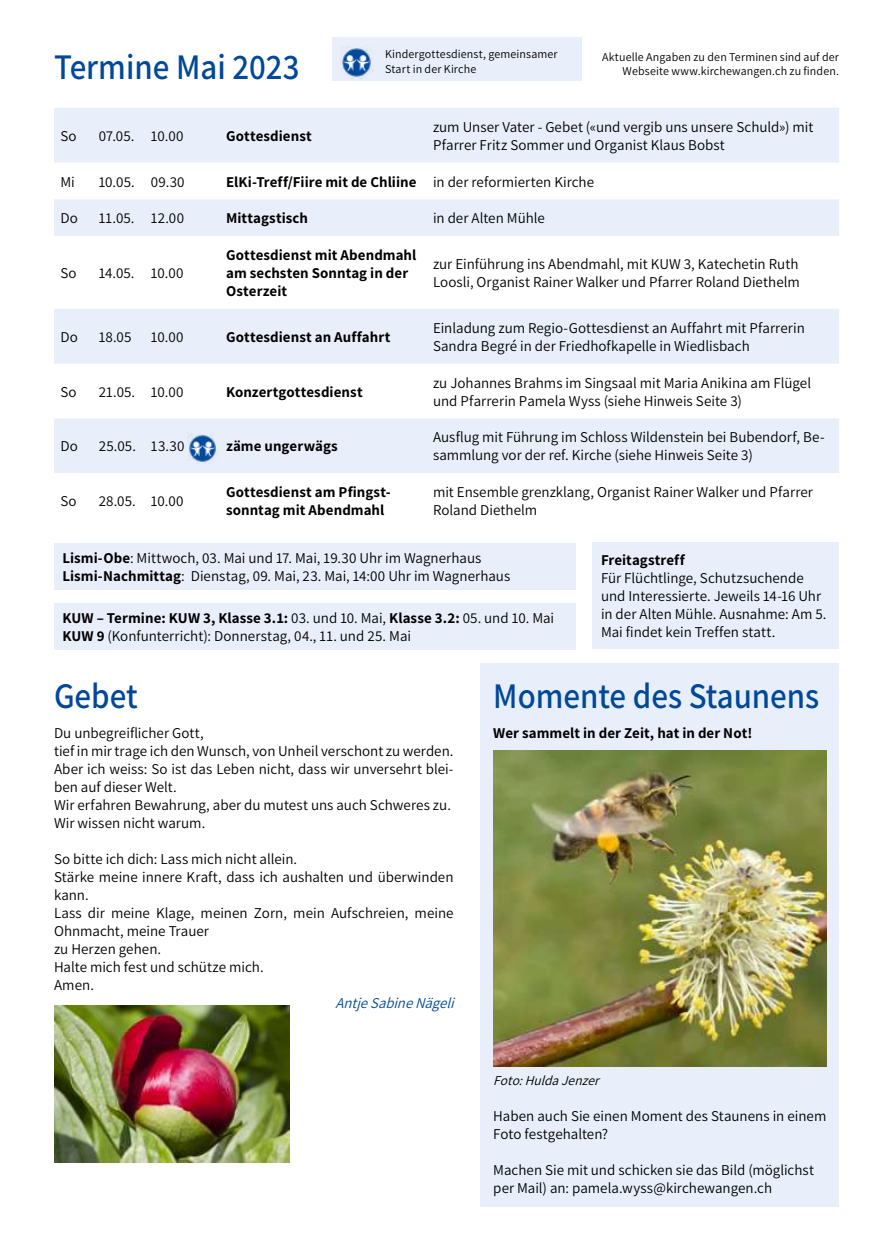
<style>
.page{position:relative;width:893px;height:1259px;background:#fff}
.page>*{position:absolute;margin:0;border:0;box-sizing:border-box;transform-origin:0 0}
.t1{font:600 36px "Assistant";color:#00489a;scale:.92 1}
.t2{font:15px/18px "Assistant";color:#000}
.t3{font:700 15px/18px "Assistant";letter-spacing:.005em;color:#000}
.t4{font:italic 15px "Assistant";color:#00489a}
.t5{font:italic 13.5px "Assistant";color:#000}
.t6{font:12px/14.4px "Assistant";letter-spacing:.01em;color:#000;text-align:right}
.s1{font-weight:400}
.s2{font-weight:700}
</style>
<div class="page">
<svg style="left:54px;top:108px;width:785px;height:365px;fill:#e9effa"></svg>
<div style="left:54px;top:543px;width:521px;height:46px;background:#e9effa"></div>
<div style="left:54px;top:603px;width:521px;height:46px;background:#e9effa"></div>
<div style="left:480px;top:663px;width:359px;height:544px;background:#e9effa"></div>
<img style="left:493px;top:750px;width:333px;height:316px">
<img style="left:188px;top:434px;width:29px;height:29px">
<div style="left:592px;top:542px;width:247px;height:107px;background:#e9effa"></div>
<div style="left:332px;top:37px;width:249px;height:44px;background:#e9effa"></div>
<img style="left:342px;top:47px;width:29px;height:32px">
<img style="left:54px;top:1006px;width:235px;height:156px">
<h1 class="t1" style="left:54px;top:42px;width:268px">Termine Mai 2023</h1>
<p class="t6" style="left:385px;top:46px;width:174px;text-align:left">Kindergottesdienst, gemeinsamer<br>Start in der Kirche</p>
<p class="t6" style="left:602px;top:49px;width:238px">Aktuelle Angaben zu den Terminen sind auf der<br>Webseite www.kirchewangen.ch zu finden.</p>
<p class="t2" style="left:60px;top:126px;width:18px">So</p>
<p class="t2" style="left:99px;top:126px;width:86px">07.05. 10.00</p>
<p class="t3" style="left:226px;top:126px;width:87px">Gottesdienst</p>
<p class="t2" style="left:433px;top:117px;width:382px">zum Unser Vater - Gebet («und vergib uns unsere Schuld») mit<br>Pfarrer Fritz Sommer und Organist Klaus Bobst</p>
<p class="t2" style="left:60px;top:172px;width:16px">Mi</p>
<p class="t2" style="left:99px;top:172px;width:87px">10.05. 09.30</p>
<p class="t3" style="left:226px;top:172px;width:370px">ElKi-Treff/Fiire mit de Chliine <span class="s1">in der reformierten Kirche</span></p>
<p class="t2" style="left:60px;top:209px;width:19px">Do</p>
<p class="t2" style="left:99px;top:209px;width:87px">11.05. 12.00</p>
<p class="t3" style="left:226px;top:209px;width:84px">Mittagstisch</p>
<p class="t2" style="left:433px;top:209px;width:113px">in der Alten Mühle</p>
<p class="t2" style="left:60px;top:263px;width:18px">So</p>
<p class="t2" style="left:99px;top:263px;width:86px">14.05. 10.00</p>
<p class="t3" style="left:226px;top:245px;width:192px">Gottesdienst mit Abendmahl am sechsten Sonntag in der<br>Osterzeit</p>
<p class="t2" style="left:433px;top:254px;width:368px">zur Einführung ins Abendmahl, mit KUW 3, Katechetin Ruth<br>Loosli, Organist Rainer Walker und Pfarrer Roland Diethelm</p>
<p class="t2" style="left:60px;top:327px;width:19px">Do</p>
<p class="t2" style="left:99px;top:327px;width:34px">18.05</p>
<p class="t2" style="left:151px;top:327px;width:34px">10.00</p>
<p class="t3" style="left:226px;top:327px;width:166px">Gottesdienst an Auffahrt</p>
<p class="t2" style="left:433px;top:318px;width:373px">Einladung zum Regio-Gottesdienst an Auffahrt mit Pfarrerin<br>Sandra Begré in der Friedhofkapelle in Wiedlisbach</p>
<p class="t2" style="left:60px;top:382px;width:18px">So</p>
<p class="t2" style="left:99px;top:382px;width:86px">21.05. 10.00</p>
<p class="t3" style="left:226px;top:382px;width:138px">Konzertgottesdienst</p>
<p class="t2" style="left:433px;top:373px;width:380px">zu Johannes Brahms im Singsaal mit Maria Anikina am Flügel und Pfarrerin Pamela Wyss (siehe Hinweis Seite 3)</p>
<p class="t2" style="left:60px;top:437px;width:19px">Do</p>
<p class="t2" style="left:99px;top:437px;width:87px">25.05. 13.30</p>
<p class="t3" style="left:226px;top:437px;width:113px">zäme ungerwägs</p>
<p class="t2" style="left:433px;top:428px;width:393px">Ausflug mit Führung im Schloss Wildenstein bei Bubendorf, Be&shy;sammlung vor der ref. Kirche (siehe Hinweis Seite 3)</p>
<p class="t2" style="left:60px;top:491px;width:18px">So</p>
<p class="t2" style="left:99px;top:491px;width:86px">28.05. 10.00</p>
<p class="t3" style="left:226px;top:482px;width:166px">Gottesdienst am Pfingst&shy;sonntag mit Abendmahl</p>
<p class="t2" style="left:433px;top:482px;width:381px">mit Ensemble grenzklang, Organist Rainer Walker und Pfarrer<br>Roland Diethelm</p>
<p class="t2" style="left:62px;top:548px;width:449px"><span class="s2">Lismi-Obe</span>: Mittwoch, 03. Mai und 17. Mai, 19.30 Uhr im Wagnerhaus<br><span class="s2">Lismi-Nachmittag</span>: Dienstag, 09. Mai, 23. Mai, 14:00 Uhr im Wagnerhaus</p>
<p class="t2" style="left:62px;top:608px;width:493px"><span class="s2">KUW – Termine: KUW 3, Klasse 3.1:</span> 03. und 10. Mai, <span class="s2">Klasse 3.2:</span> 05. und 10. Mai<br><span class="s2">KUW 9</span> (Konfunterricht): Donnerstag, 04., 11. und 25. Mai</p>
<h1 class="t1" style="left:493px;top:671px;width:356px">Momente des Staunens</h1>
<p class="t3" style="left:493px;top:723px;width:261px">Wer sammelt in der Zeit, hat in der Not!</p>
<p class="t3" style="left:601px;top:551px;width:85px">Freitagstreff</p>
<p class="t2" style="left:601px;top:568px;width:227px">Für Flüchtlinge, Schutzsuchende und Interessierte. Jeweils 14-16 Uhr in der Alten Mühle. Ausnahme: Am 5.<br>Mai findet kein Treffen statt.</p>
<h1 class="t1" style="left:54px;top:671px;width:92px">Gebet</h1>
<p class="t2" style="left:54px;top:723px;width:401px">Du unbegreiflicher Gott,<br>tief in mir trage ich den Wunsch, von Unheil verschont zu werden.<br>Aber ich weiss: So ist das Leben nicht, dass wir unversehrt blei&shy;ben auf dieser Welt.<br>Wir erfahren Bewahrung, aber du mutest uns auch Schweres zu.<br>Wir wissen nicht warum.</p>
<p class="t2" style="left:54px;top:849px;width:401px">So bitte ich dich: Lass mich nicht allein.<br>Stärke meine innere Kraft, dass ich aushalten und überwinden kann.<br>Lass dir meine Klage, meinen Zorn, mein Aufschreien, meine<br>Ohnmacht, meine Trauer<br>zu Herzen gehen.<br>Halte mich fest und schütze mich.<br>Amen.</p>
<p class="t4" style="left:335px;top:993px;width:125px">AntjeSabineNägeli</p>
<p class="t5" style="left:493px;top:1070px;width:112px">Foto:HuldaJenzer</p>
<p class="t2" style="left:493px;top:1105px;width:335px">Haben auch Sie einen Moment des Staunens in einem<br>Foto festgehalten?</p>
<p class="t2" style="left:493px;top:1159px;width:322px">Machen Sie mit und schicken sie das Bild (möglichst per Mail) an: pamela.wyss@kirchewangen.ch</p>
</div>
